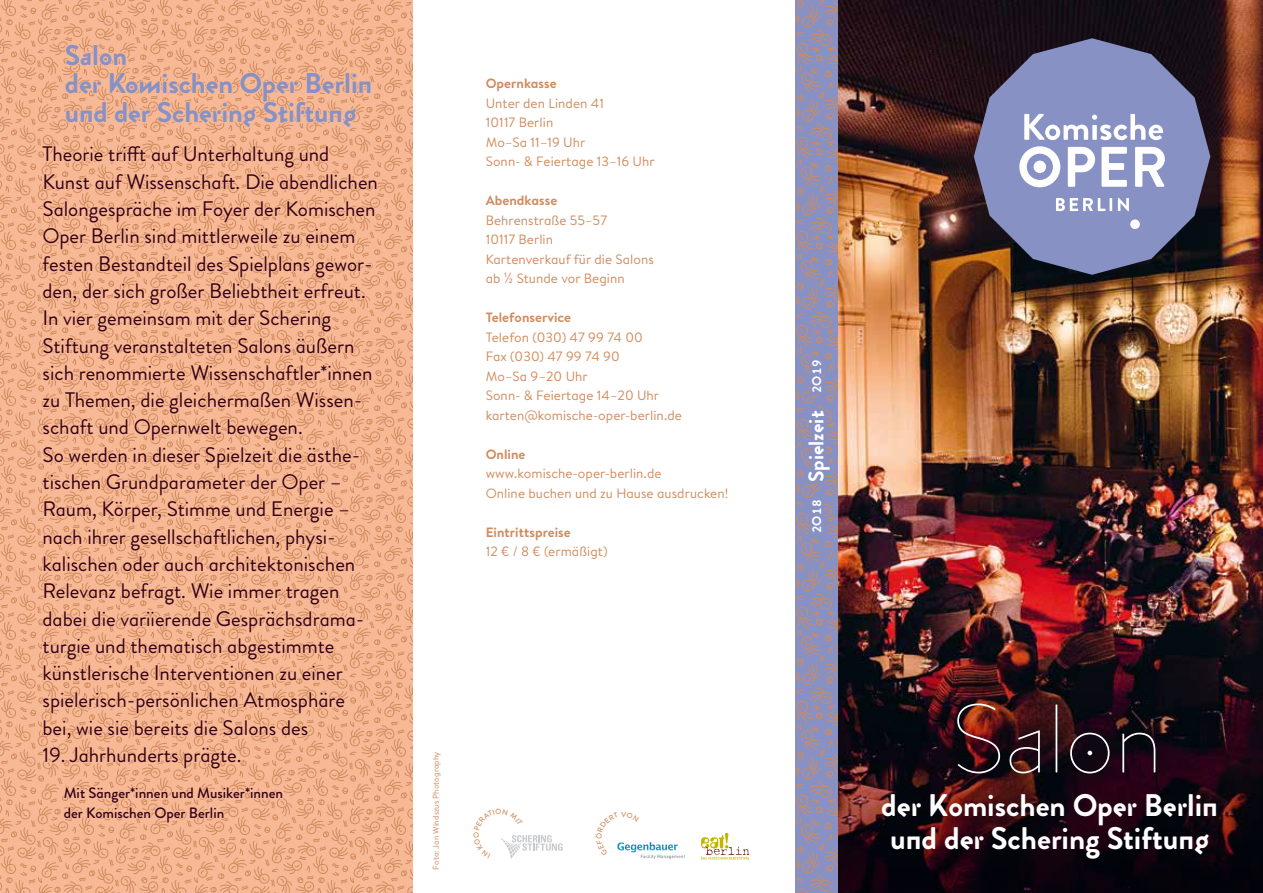
<style>
.page{position:relative;width:1263px;height:893px;background:#fff}
.page>*{position:absolute;margin:0;border:0;box-sizing:border-box;transform-origin:0 0}
.t1{font:100 97.2px "Brandon Comique";color:#fff}
.t2{font:700 31.2px "Brandon Comique";color:#fff}
.t3{font:700 28.5px/28.8px "Brandon Comique";color:#8791c4}
.t4{font:700 21.15px "Brandon Comique";color:#fff}
.t5{font:21px/27.3px "Brandon Grotesque";color:#340014}
.t6{font:500 15px/19.5px "Brandon Grotesque";color:#340014}
.t7{font:13.5px/19.5px "Brandon Text";letter-spacing:.005em;color:#d08b5d}
.t8{font:700 13.5px "Brandon Text";letter-spacing:.005em;color:#d08b5d}
.t9{font:8.25px "Brandon Text";letter-spacing:.005em;color:#d08b5d}
.t10{font:500 7.35px "Brandon Grotesque";color:#d08b5d}
.s1{font-family:"Brandon Grotesque"}
.s2{font-size:15px}
.s3{font-size:12.75px}
</style>
<div class="page">
<img style="left:838px;top:0;width:425px;height:630px">
<img style="left:838px;top:630px;width:425px;height:263px">
<svg style="left:795px;top:0;width:43px;height:893px;fill:#8791c4"></svg>
<svg style="left:974px;top:38px;width:236px;height:237px;fill:#8791c4"></svg>
<svg style="left:0;top:0;width:412px;height:893px;fill:#f7b895"></svg>
<svg style="left:40px;top:140px;width:339px;height:694px"></svg>
<svg style="left:63px;top:42px;width:310px;height:88px"></svg>
<svg style="left:804px;top:355px;width:31px;height:202px"></svg>
<svg style="left:701px;top:833px;width:48px;height:27px"></svg>
<svg style="left:500px;top:835px;width:63px;height:24px"></svg>
<svg style="left:617px;top:842px;width:68px;height:17px"></svg>
<h3 class="t3" style="left:65px;top:41px;width:309px">Salo<span class="s1">n<br></span>der Komische<span class="s1">n</span> Oper Be<span class="s1">r</span>lin und de<span class="s1">r</span> Scheri<span class="s1">n</span>g Stif<span class="s1">t</span>ung</h3>
<p class="t5" style="left:43px;top:141px;width:337px">Theorie trifft auf Unterhaltung und Kunst auf Wissenschaft. Die abendlichen Salongespräche im Foyer der Komischen Oper Berlin sind mittlerweile zu einem festen Bestandteil des Spielplans gewor&shy;den, der sich großer Beliebtheit erfreut.<br>In vier gemeinsam mit der Schering Stiftung veranstalteten Salons äußern sich renommierte Wissenschaftler*innen zu Themen, die gleichermaßen Wissen&shy;schaft und Opernwelt bewegen.<br>So werden in dieser Spielzeit die ästhe&shy;tischen Grundparameter der Oper – Raum, Körper, Stimme und Energie – nach ihrer gesellschaftlichen, physi&shy;kalischen oder auch architektonischen Relevanz befragt. Wie immer tragen dabei die variierende Gesprächsdrama&shy;turgie und thematisch abgestimmte künstlerische Interventionen zu einer spielerisch-persönlichen Atmosphäre bei, wie sie bereits die Salons des</p>
<p class="t5" style="left:43px;top:741px;width:201px">19. Jahrhunderts prägte.</p>
<p class="t6" style="left:64px;top:783px;width:221px">Mit Sänger*innen und Musiker*innen der Komischen Oper Berlin</p>
<p class="t8" style="left:486px;top:74px;width:72px">Opernkasse</p>
<p class="t7" style="left:486px;top:93px;width:170px">Unter den Linden 41<br>10117 Berlin<br>Mo–Sa 11–19 Uhr<br>Sonn- &amp; Feiertage 13–16 Uhr</p>
<p class="t8" style="left:486px;top:191px;width:73px">Abendkasse</p>
<p class="t7" style="left:486px;top:210px;width:170px">Behrenstraße 55–57<br>10117 Berlin<br>Kartenverkauf für die Salons ab <span class="s2">½</span> Stunde vor Beginn</p>
<p class="t8" style="left:486px;top:308px;width:87px">Telefonservice</p>
<p class="t7" style="left:486px;top:327px;width:198px">Telefon (030) 47 99 74 00<br>Fax (030) 47 99 74 90<br>Mo–Sa 9–20 Uhr<br>Sonn- &amp; Feiertage 14–20 Uhr karten@komische-oper-berlin.de</p>
<p class="t8" style="left:486px;top:445px;width:41px">Online</p>
<p class="t7" style="left:486px;top:463px;width:244px">www.komische-oper-berlin.de<br>Online buchen und zu Hause ausdrucken!</p>
<p class="t8" style="left:486px;top:522px;width:87px">Eintrittspreise</p>
<p class="t7" style="left:486px;top:541px;width:123px">12 € / 8 € (ermäßigt)</p>
<p class="t9" style="left:430px;top:869px;width:119px;rotate:-90deg">Foto: Jan Windszus Photography</p>
<p class="t10" style="left:471px;top:838px;width:8px;rotate:-90deg">O</p>
<p class="t4" style="left:801px;top:533px;width:175px;rotate:-90deg"><span class="s3">2O18</span> Spielzeit <span class="s3">2O19</span></p>
<h1 class="t1" style="left:951px;top:673px;width:213px">Salo<span class="s1">n</span></h1>
<h2 class="t2" style="left:881px;top:784px;width:338px">der K<span class="s1">omischen</span> Oper Berlin</h2>
<h2 class="t2" style="left:890px;top:817px;width:320px">und der Sch<span class="s1">ering Stift</span>ung</h2>
</div>
